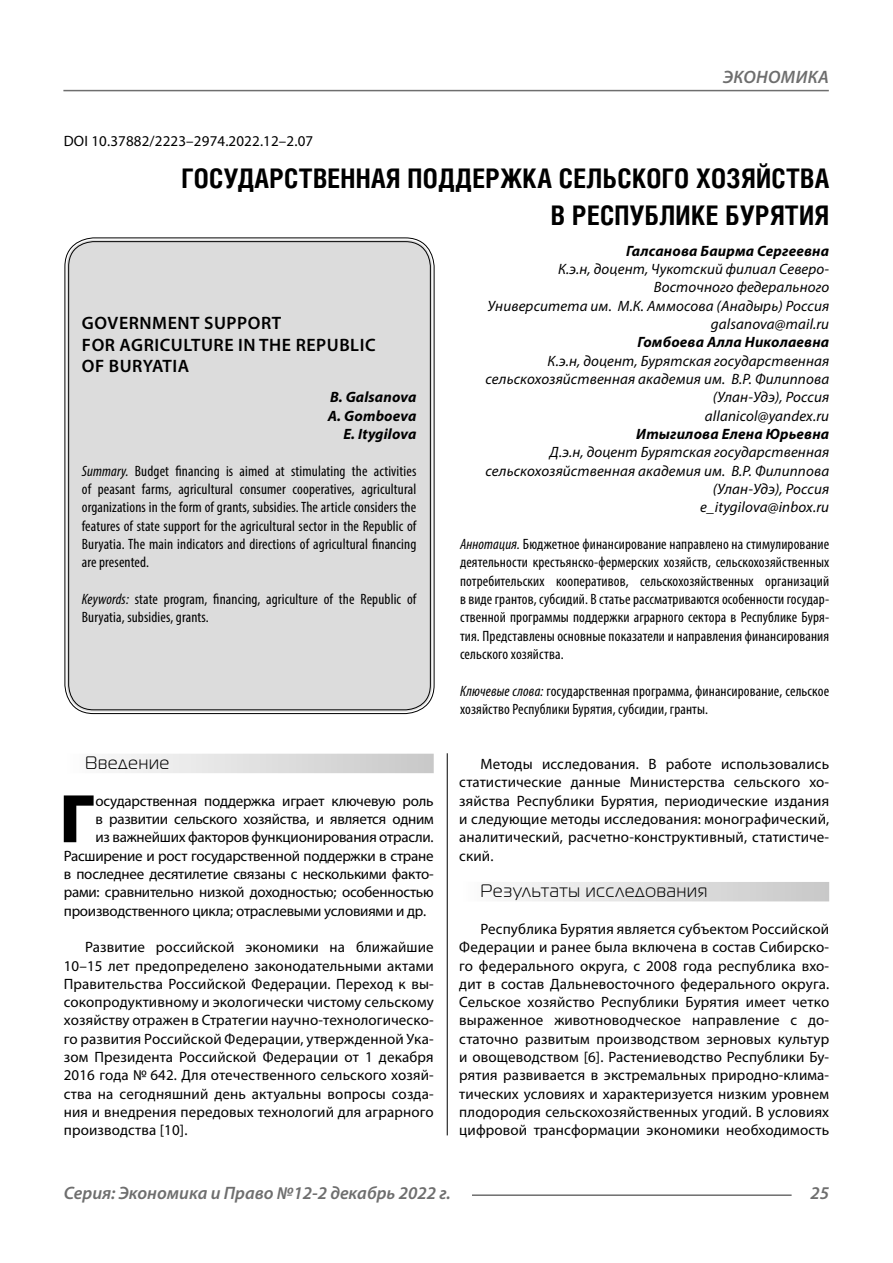
<style>
.page{position:relative;width:893px;height:1263px;background:#fff}
.page>*{position:absolute;margin:0;border:0;box-sizing:border-box;transform-origin:0 0}
.Bukvica{font:900 69.3px "Myriad Pro";color:#000}
.Header{font:700 27px/37.5px "Helios Cond C";letter-spacing:.01em;color:#000;text-align:right}
.Header-eng{font:600 18px/21.6px "Myriad Pro";letter-spacing:.03em;color:#000}
.t1{font:italic 600 18px "Myriad Pro";color:#6e6e6e}
.Subheader{font:18px "Magistral C";letter-spacing:.05em;color:#000}
.Normal{font:15px/18.3px "Myriad Pro";letter-spacing:.01em;color:#000;text-align:justify}
.Annotation-rus{font:condensed 15px/18.3px "Myriad Pro";letter-spacing:.01em;color:#000;text-align:justify}
.Annotation-eng{font:condensed 15px/18.3px "Myriad Pro";letter-spacing:.01em;color:#000;text-align:justify}
.Bukvica-2{font:15px "Myriad Pro";letter-spacing:-.015em;color:#000}
.Author-doc{font:italic 15px/18.3px "Myriad Pro";letter-spacing:.01em;color:#000;text-align:right}
.Author{font:italic 700 15px "Myriad Pro";letter-spacing:.01em;color:#000}
.Author-email{font:italic 15px "Myriad Pro";letter-spacing:.01em;color:#000}
.DOI{font:15px "Myriad Pro";letter-spacing:.01em;color:#000}
.Author-eng{font:italic 700 15px "Myriad Pro";letter-spacing:.01em;color:#000}
.s1{font-style:italic}
</style>
<div class="page">
<hr style="left:447px;top:751px;width:1px;height:384px;background:#000">
<div style="left:64px;top:754px;width:370px;height:19px;background:linear-gradient(to right,#fcfcfc,#c8c8c8)"></div>
<div style="left:459px;top:882px;width:370px;height:19px;background:linear-gradient(to right,#fcfcfc,#c8c8c8)"></div>
<div style="left:67px;top:240px;width:365px;height:472px;background:#dcdcdc;border-radius:27px"></div>
<hr style="left:63px;top:90px;width:766px;height:1px;background:#6e6e6e">
<hr style="left:472px;top:1194px;width:320px;height:2px;background:#6e6e6e">
<p class="t1" style="left:723px;top:66px;width:71px">Экономика</p>
<p class="DOI" style="left:64px;top:132px;width:251px">DOI 10.37882/2223–2974.2022.12–2.07</p>
<p class="Header" style="left:181px;top:159px;width:649px">ГОСУДАРСТВЕННАЯ ПОДДЕРЖКА СЕЛЬСКОГО ХОЗЯЙСТВА<br>В РЕСПУБЛИКЕ БУРЯТИЯ</p>
<p class="Author" style="left:626px;top:241px;width:204px">Галсанова Баирма Сергеевна</p>
<p class="Author-doc" style="left:558px;top:260px;width:273px">К.э.н, доцент, Чукотский филиал Северо-<br>Восточного федерального</p>
<p class="Author-doc" style="left:487px;top:296px;width:343px">Университета им. М.К. Аммосова (Анадырь) Россия</p>
<p class="Author-email" style="left:711px;top:315px;width:120px">galsanova@mail.ru</p>
<p class="Author" style="left:638px;top:333px;width:193px">Гомбоева Алла Николаевна</p>
<p class="Author-doc" style="left:485px;top:351px;width:345px">К.э.н, доцент, Бурятская государственная сельскохозяйственная академия им. В.Р. Филиппова (Улан-Удэ), Россия</p>
<p class="Author-email" style="left:705px;top:406px;width:126px">allanicol@yandex.ru</p>
<p class="Author" style="left:636px;top:424px;width:194px">Итыгилова Елена Юрьевна</p>
<p class="Author-doc" style="left:485px;top:443px;width:345px">Д.э.н, доцент Бурятская государственная сельскохозяйственная академия им. В.Р. Филиппова (Улан-Удэ), Россия</p>
<p class="Author-email" style="left:700px;top:498px;width:130px">e_itygilova@inbox.ru</p>
<p class="Annotation-rus" style="left:460px;top:535px;width:371px"><span class="s1">Аннотация.</span> Бюджетное финансирование направлено на стимулирование деятельности крестьянско-фермерских хозяйств, сельскохозяйственных потребительских кооперативов, сельскохозяйственных организаций в виде грантов, субсидий. В статье рассматриваются особенности государ&shy;ственной программы поддержки аграрного сектора в Республике Буря&shy;тия. Представлены основные показатели и направления финансирования сельского хозяйства.</p>
<p class="Annotation-rus" style="left:460px;top:681px;width:371px"><span class="s1">Ключевые слова:</span> государственная программа, финансирование, сельское хозяйство Республики Бурятия, субсидии, гранты.</p>
<p class="Subheader" style="left:85px;top:753px;width:86px">Введение</p>
<p class="Bukvica" style="left:59px;top:772px;width:37px">Г</p>
<p class="Bukvica-2" style="left:95px;top:791px;width:340px">осударственная поддержка играет ключевую роль</p>
<p class="Header-eng" style="left:82px;top:312px;width:295px">GOVERNMENT SUPPORT<br>FOR AGRICULTURE IN THE REPUBLIC<br>OF BURYATIA</p>
<p class="Author-eng" style="left:330px;top:388px;width:88px">B. Galsanova</p>
<p class="Author-eng" style="left:328px;top:406px;width:90px">A. Gomboeva</p>
<p class="Author-eng" style="left:343px;top:424px;width:74px">E. Itygilova</p>
<p class="Annotation-eng" style="left:82px;top:461px;width:336px"><span class="s1">Summary.</span> Budget financing is aimed at stimulating the activities of peasant farms, agricultural consumer cooperatives, agricultural organizations in the form of grants, subsidies. The article considers the features of state support for the agricultural sector in the Republic of Buryatia. The main indicators and directions of agricultural financing are presented.</p>
<p class="Annotation-eng" style="left:82px;top:590px;width:336px"><span class="s1">Keywords:</span> state program, financing, agriculture of the Republic of<br>Buryatia, subsidies, grants.</p>
<p class="Normal" style="left:459px;top:754px;width:371px;text-indent:21px">Методы исследования. В работе использовались статистические данные Министерства сельского хо&shy;зяйства Республики Бурятия, периодические издания и следующие методы исследования: монографический, аналитический, расчетно-конструктивный, статистиче&shy;ский.</p>
<p class="Subheader" style="left:480px;top:881px;width:228px">Результаты исследования</p>
<p class="Normal" style="left:459px;top:919px;width:371px;text-indent:21px">Республика Бурятия является субъектом Российской Федерации и ранее была включена в состав Сибирско&shy;го федерального округа, с 2008 года республика вхо&shy;дит в состав Дальневосточного федерального округа.<br>Сельское хозяйство Республики Бурятия имеет четко выраженное животноводческое направление с до&shy;статочно развитым производством зерновых культур и овощеводством [6]. Растениеводство Республики Бу&shy;рятия развивается в экстремальных природно-клима&shy;тических условиях и характеризуется низким уровнем плодородия сельскохозяйственных угодий. В условиях цифровой трансформации экономики необходимость</p>
<p class="Bukvica-2" style="left:95px;top:810px;width:340px">в развитии сельского хозяйства, и является одним</p>
<p class="Bukvica-2" style="left:95px;top:828px;width:338px">из важнейших факторов функционирования отрасли.</p>
<p class="Bukvica-2" style="left:64px;top:846px;width:371px">Расширение и рост государственной поддержки в стране</p>
<p class="Bukvica-2" style="left:64px;top:864px;width:371px">в последнее десятилетие связаны с несколькими факто-</p>
<p class="Bukvica-2" style="left:64px;top:883px;width:371px">рами: сравнительно низкой доходностью; особенностью</p>
<p class="Bukvica-2" style="left:64px;top:901px;width:363px">производственного цикла; отраслевыми условиями и др.</p>
<p class="Normal" style="left:64px;top:938px;width:371px;text-indent:21px">Развитие российской экономики на ближайшие 10–15 лет предопределено законодательными актами Правительства Российской Федерации. Переход к вы&shy;сокопродуктивному и экологически чистому сельскому хозяйству отражен в Стратегии научно-технологическо&shy;го развития Российской Федерации, утвержденной Ука&shy;зом Президента Российской Федерации от 1 декабря 2016 года № 642. Для отечественного сельского хозяй&shy;ства на сегодняшний день актуальны вопросы созда&shy;ния и внедрения передовых технологий для аграрного производства [10].</p>
<p class="t1" style="left:64px;top:1182px;width:388px">Серия: Экономика и Право №12-2 декабрь 2022 г.</p>
<p class="t1" style="left:810px;top:1182px;width:20px">25</p>
</div>
